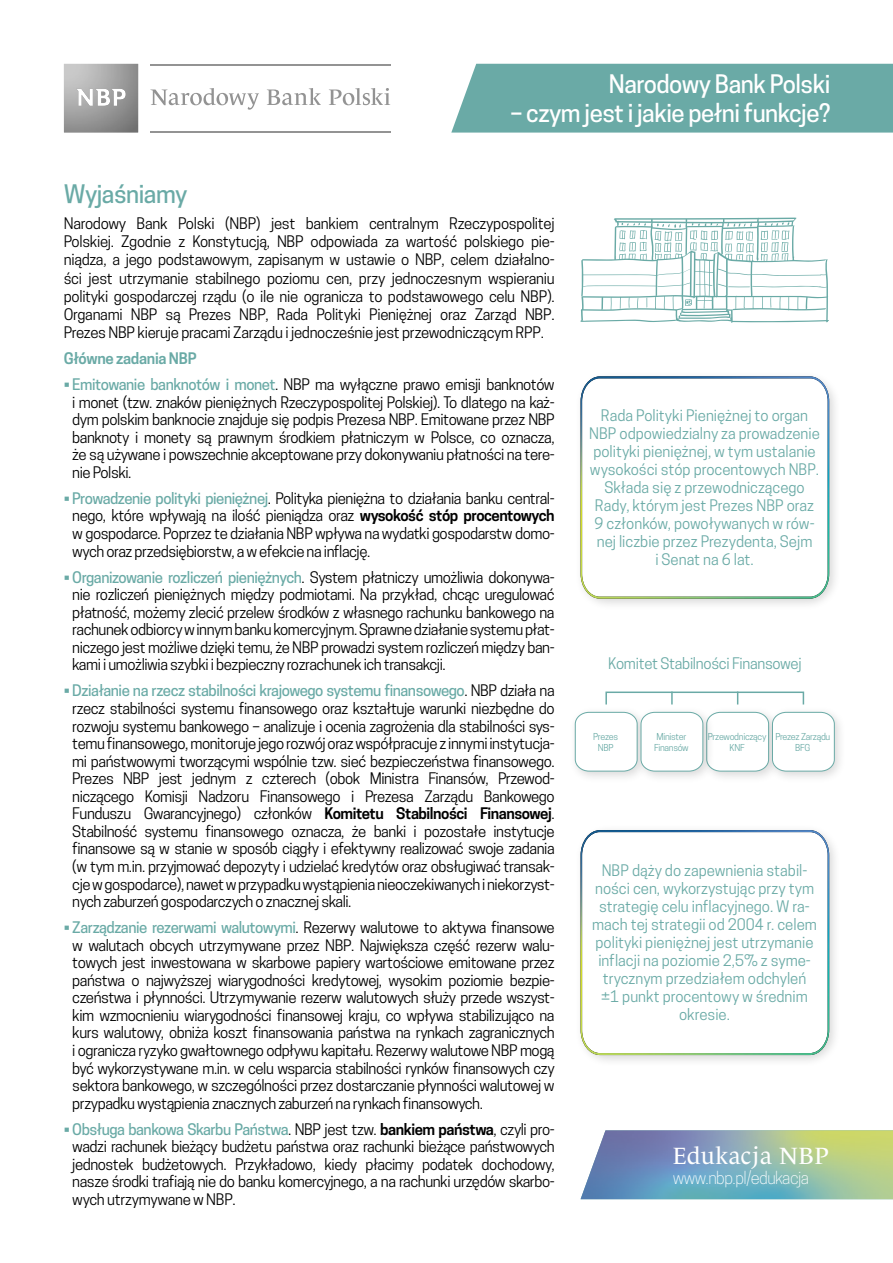
<style>
.page{position:relative;width:893px;height:1263px;background:#fff}
.page>*{position:absolute;margin:0;border:0;box-sizing:border-box;transform-origin:0 0}
.t1{font:500 24px "Cooper Hewitt";letter-spacing:-.02em;color:#fff}
.t2{font:24px "Le Monde Journal Pro";letter-spacing:.02em;color:#fff}
.t3{font:500 24px "Cooper Hewitt";letter-spacing:-.02em;color:#6aaaa6}
.t4{font:300 16.5px "Cooper Hewitt";letter-spacing:-.03em;color:#fff}
.t5{font:15px/17.5px "Cooper Hewitt";letter-spacing:-.03em;color:#000;text-align:justify}
.t6{font:15px/18px "Cooper Hewitt";color:#6aaaa6;text-align:center}
.t7{font:15px "Cooper Hewitt";letter-spacing:-.02em;color:#6aaaa6}
.t8{font:600 15px "Cooper Hewitt";letter-spacing:-.02em;color:#6aaaa6}
.t9{font:9px/10.8px "Cooper Hewitt";letter-spacing:-.03em;color:#6aaaa6;text-align:center}
.s1{font-weight:500;color:#6aaaa6}
.s2{font-weight:600}
</style>
<div class="page">
<img style="left:581px;top:1130px;width:312px;height:69px">
<hr style="left:150px;top:64px;width:241px;height:1px;background:#939393">
<hr style="left:150px;top:131px;width:241px;height:1px;background:#939393">
<svg style="left:150px;top:88px;width:109px;height:22px"></svg>
<svg style="left:267px;top:88px;width:54px;height:17px"></svg>
<svg style="left:329px;top:88px;width:61px;height:17px"></svg>
<img style="left:64px;top:64px;width:74px;height:69px">
<div style="left:451px;top:64px;width:442px;height:69px;background:#6aaaa6"></div>
<svg style="left:580px;top:218px;width:249px;height:105px"></svg>
<div style="left:574px;top:370px;width:267px;height:241px;background:#000;opacity:.15"></div>
<img style="left:581px;top:376px;width:248px;height:223px">
<div style="left:574px;top:824px;width:267px;height:243px;background:#000;opacity:.15"></div>
<img style="left:581px;top:830px;width:248px;height:225px">
<div style="left:569px;top:706px;width:81px;height:78px;background:#000;opacity:.15"></div>
<div style="left:700px;top:706px;width:81px;height:78px;background:#000;opacity:.15"></div>
<div style="left:766px;top:706px;width:81px;height:78px;background:#000;opacity:.15"></div>
<div style="left:634px;top:706px;width:81px;height:78px;background:#000;opacity:.15"></div>
<svg style="left:574px;top:711px;width:261px;height:61px"></svg>
<div style="left:605px;top:691px;width:199px;height:14px;border:2px solid #6aaaa6"></div>
<svg style="left:671px;top:691px;width:2px;height:13px"></svg>
<svg style="left:737px;top:691px;width:1px;height:13px"></svg>
<h1 class="t1" style="left:609px;top:70px;width:223px">Narodowy Bank Polski</h1>
<h1 class="t1" style="left:510px;top:98px;width:321px">– czym jest i jakie pełni funkcje?</h1>
<h1 class="t3" style="left:64px;top:180px;width:125px">Wyjaśniamy</h1>
<p class="t5" style="left:64px;top:215px;width:492px;line-height:18px">Narodowy Bank Polski (NBP) jest bankiem centralnym Rzeczypospolitej Polskiej. Zgodnie z Konstytucją, NBP odpowiada za wartość polskiego pie&shy;niądza, a jego podstawowym, zapisanym w ustawie o NBP, celem działalno&shy;ści jest utrzymanie stabilnego poziomu cen, przy jednoczesnym wspieraniu polityki gospodarczej rządu (o ile nie ogranicza to podstawowego celu NBP).<br>Organami NBP są Prezes NBP, Rada Polityki Pieniężnej oraz Zarząd NBP.<br>Prezes NBP kieruje pracami Zarządu i jednocześnie jest przewodniczącym RPP.</p>
<p class="t8" style="left:64px;top:349px;width:134px">Główne zadania NBP</p>
<p class="t5" style="left:72px;top:376px;width:484px;text-indent:-9px"><span class="s1">• Emitowanie banknotów i monet</span>. NBP ma wyłączne prawo emisji banknotów i monet (tzw. znaków pieniężnych Rzeczypospolitej Polskiej). To dlatego na każ&shy;dym polskim banknocie znajduje się podpis Prezesa NBP. Emitowane przez NBP banknoty i monety są prawnym środkiem płatniczym w Polsce, co oznacza, że są używane i powszechnie akceptowane przy dokonywaniu płatności na tere&shy;nie Polski.</p>
<p class="t5" style="left:72px;top:489px;width:484px;text-indent:-9px"><span class="s1">• Prowadzenie polityki pieniężnej</span>. Polityka pieniężna to działania banku central&shy;nego, które wpływają na ilość pieniądza oraz <span class="s2">wysokość stóp procentowych </span>w gospodarce. Poprzez te działania NBP wpływa na wydatki gospodarstw domo&shy;wych oraz przedsiębiorstw, a w efekcie na inflację.</p>
<p class="t5" style="left:72px;top:568px;width:484px;text-indent:-9px"><span class="s1">• Organizowanie rozliczeń pieniężnych</span>. System płatniczy umożliwia dokonywa&shy;nie rozliczeń pieniężnych między podmiotami. Na przykład, chcąc uregulować płatność, możemy zlecić przelew środków z własnego rachunku bankowego na rachunek odbiorcy w innym banku komercyjnym. Sprawne działanie systemu płat&shy;niczego jest możliwe dzięki temu, że NBP prowadzi system rozliczeń między ban&shy;kami i umożliwia szybki i bezpieczny rozrachunek ich transakcji.</p>
<p class="t5" style="left:72px;top:682px;width:484px;text-indent:-9px"><span class="s1">• Działanie na rzecz stabilności krajowego systemu finansowego</span>. NBP działa na rzecz stabilności systemu finansowego oraz kształtuje warunki niezbędne do rozwoju systemu bankowego – analizuje i ocenia zagrożenia dla stabilności sys&shy;temu finansowego, monitoruje jego rozwój oraz współpracuje z innymi instytucja&shy;mi państwowymi tworzącymi wspólnie tzw. sieć bezpieczeństwa finansowego.<br>Prezes NBP jest jednym z czterech (obok Ministra Finansów, Przewod&shy;niczącego Komisji Nadzoru Finansowego i Prezesa Zarządu Bankowego Funduszu Gwarancyjnego) członków <span class="s2">Komitetu Stabilności Finansowej</span>.<br>Stabilność systemu finansowego oznacza, że banki i pozostałe instytucje finansowe są w stanie w sposób ciągły i efektywny realizować swoje zadania (w tym m.in. przyjmować depozyty i udzielać kredytów oraz obsługiwać transak&shy;cje w gospodarce), nawet w przypadku wystąpienia nieoczekiwanych i niekorzyst&shy;nych zaburzeń gospodarczych o znacznej skali.</p>
<p class="t5" style="left:72px;top:919px;width:484px;text-indent:-9px"><span class="s1">• Zarządzanie rezerwami walutowymi</span>. Rezerwy walutowe to aktywa finansowe w walutach obcych utrzymywane przez NBP. Największa część rezerw walu&shy;towych jest inwestowana w skarbowe papiery wartościowe emitowane przez państwa o najwyższej wiarygodności kredytowej, wysokim poziomie bezpie&shy;czeństwa i płynności. Utrzymywanie rezerw walutowych służy przede wszyst&shy;kim wzmocnieniu wiarygodności finansowej kraju, co wpływa stabilizująco na kurs walutowy, obniża koszt finansowania państwa na rynkach zagranicznych i ogranicza ryzyko gwałtownego odpływu kapitału. Rezerwy walutowe NBP mogą być wykorzystywane m.in. w celu wsparcia stabilności rynków finansowych czy sektora bankowego, w szczególności przez dostarczanie płynności walutowej w przypadku wystąpienia znacznych zaburzeń na rynkach finansowych.</p>
<p class="t5" style="left:72px;top:1120px;width:484px;text-indent:-9px"><span class="s1">• Obsługa bankowa Skarbu Państwa</span>. NBP jest tzw. <span class="s2">bankiem państwa</span>, czyli pro&shy;wadzi rachunek bieżący budżetu państwa oraz rachunki bieżące państwowych jednostek budżetowych. Przykładowo, kiedy płacimy podatek dochodowy, nasze środki trafiają nie do banku komercyjnego, a na rachunki urzędów skarbo&shy;wych utrzymywane w NBP.</p>
<p class="t6" style="left:589px;top:406px;width:232px">Rada Polityki Pieniężnej to organ<br>NBP odpowiedzialny za prowadzenie polityki pieniężnej, w tym ustalanie wysokości stóp procentowych NBP.<br>Składa się z przewodniczącego<br>Rady, którym jest Prezes NBP oraz<br>9 członków, powoływanych w rów&shy;nej liczbie przez Prezydenta, Sejm<br>i Senat na 6 lat.</p>
<p class="t7" style="left:608px;top:654px;width:195px">Komitet Stabilności Finansowej</p>
<p class="t9" style="left:593px;top:731px;width:26px">Prezes<br>NBP</p>
<p class="t9" style="left:708px;top:731px;width:60px">Przewodniczący<br>KNF</p>
<p class="t9" style="left:775px;top:731px;width:57px">Prezez Zarządu<br>BFG</p>
<p class="t9" style="left:654px;top:731px;width:36px;text-align:left">Minister<br>Finansów</p>
<p class="t6" style="left:592px;top:861px;width:226px">NBP dąży do zapewnienia stabil&shy;ności cen, wykorzystując przy tym strategię celu inflacyjnego. W ra&shy;mach tej strategii od 2004 r. celem polityki pieniężnej jest utrzymanie inflacji na poziomie 2,5% z syme&shy;trycznym przedziałem odchyleń ±1 punkt procentowy w średnim okresie.</p>
<h1 class="t2" style="left:673px;top:1138px;width:158px">Edukacja NBP</h1>
<p class="t4" style="left:673px;top:1168px;width:138px">www.nbp.pl/edukacja</p>
</div>
